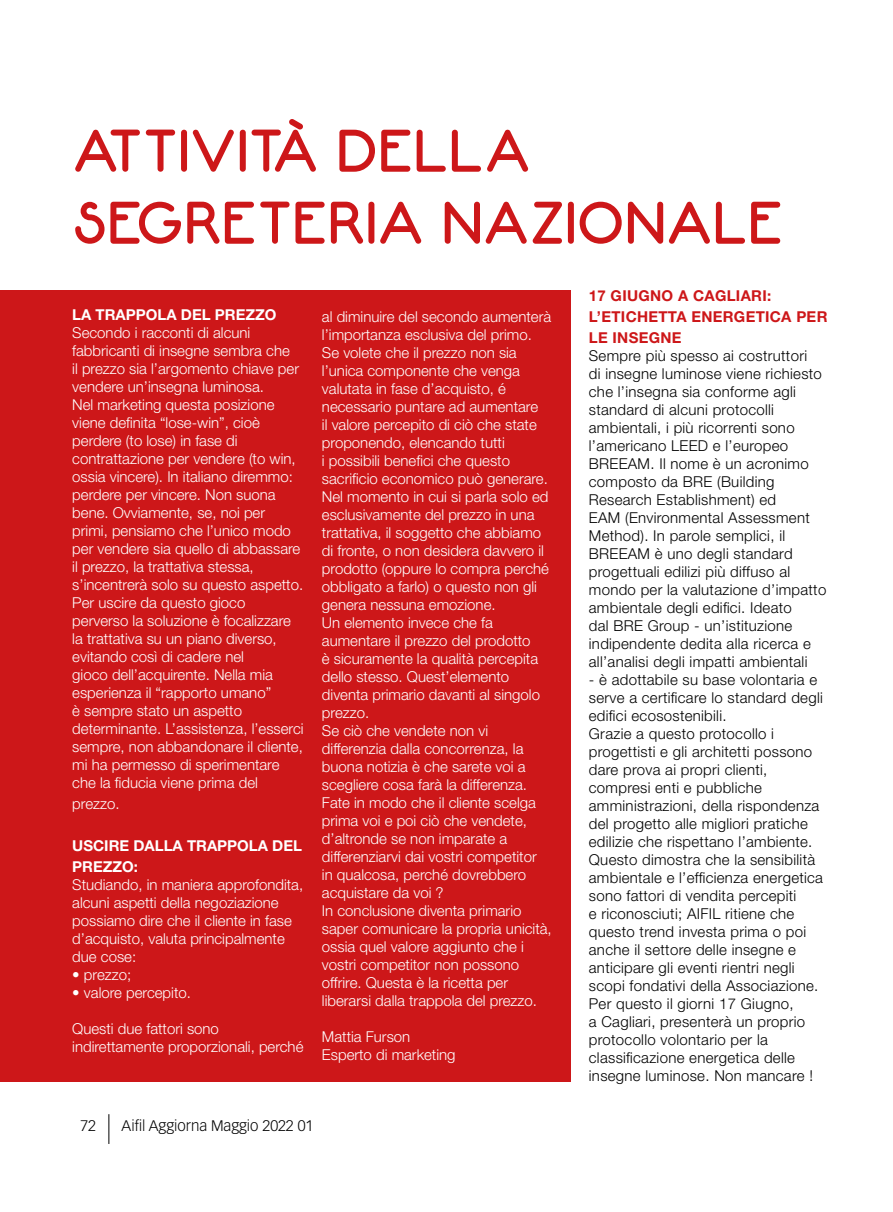
<style>
.page{position:relative;width:893px;height:1212px;background:#fff}
.page>*{position:absolute;margin:0;border:0;box-sizing:border-box;transform-origin:0 0}
.t1{font:60px/72px "Neon 80 s";color:#cd1719}
.t2{font:300 15px/18px "Helvetica Neue LT Std";color:#fff}
.t3{font:300 15px/18px "Helvetica Neue LT Std";letter-spacing:.02em;color:#000}
.t4{font:700 15px/21px "Helvetica Neue LT Std";letter-spacing:.02em;color:#cd1719}
.t5{font:700 15px/21px "Helvetica Neue LT Std";color:#fff}
.t6{font:300 15px "Vectora LT Std";color:#000}
</style>
<div class="page">
<hr style="left:108px;top:1114px;width:1px;height:30px;background:#000">
<div style="left:0;top:290px;width:571px;height:791px;background:#cd1719"></div>
<h1 class="t1" style="left:72px;top:115px;width:712px">ATTIVITÀ DELLA<br>SEGRETERIA NAZIONALE</h1>
<p class="t5" style="left:72px;top:304px;width:206px">LA TRAPPOLA DEL PREZZO</p>
<p class="t2" style="left:72px;top:323px;width:233px">Secondo i racconti di alcuni fabbricanti di insegne sembra che<br>il prezzo sia l’argomento chiave per vendere un’insegna luminosa.<br>Nel marketing questa posizione viene definita “lose-win”, cioè perdere (to lose) in fase di contrattazione per vendere (to win, ossia vincere). In italiano diremmo: perdere per vincere. Non suona bene. Ovviamente, se, noi per primi, pensiamo che l’unico modo per vendere sia quello di abbassare il prezzo, la trattativa stessa, s’incentrerà solo su questo aspetto.<br>Per uscire da questo gioco perverso la soluzione è focalizzare la trattativa su un piano diverso, evitando così di cadere nel<br>gioco dell’acquirente. Nella mia esperienza il “rapporto umano”<br>è sempre stato un aspetto determinante. L’assistenza, l’esserci sempre, non abbandonare il cliente, mi ha permesso di sperimentare che la fiducia viene prima del</p>
<p class="t2" style="left:72px;top:794px;width:49px">prezzo.</p>
<p class="t5" style="left:72px;top:835px;width:231px">USCIRE DALLA TRAPPOLA DEL<br>PREZZO:</p>
<p class="t2" style="left:72px;top:875px;width:232px">Studiando, in maniera approfondita, alcuni aspetti della negoziazione possiamo dire che il cliente in fase d’acquisto, valuta principalmente due cose:</p>
<p class="t2" style="left:72px;top:965px;width:60px">• prezzo;</p>
<p class="t2" style="left:72px;top:983px;width:120px">• valore percepito.</p>
<p class="t2" style="left:72px;top:1019px;width:233px">Questi due fattori sono indirettamente proporzionali, perché</p>
<p class="t2" style="left:322px;top:307px;width:231px">al diminuire del secondo aumenterà l’importanza esclusiva del primo.<br>Se volete che il prezzo non sia l’unica componente che venga valutata in fase d’acquisto, é necessario puntare ad aumentare<br>il valore percepito di ciò che state proponendo, elencando tutti<br>i possibili benefici che questo sacrificio economico può generare.<br>Nel momento in cui si parla solo ed esclusivamente del prezzo in una trattativa, il soggetto che abbiamo di fronte, o non desidera davvero il prodotto (oppure lo compra perché obbligato a farlo) o questo non gli genera nessuna emozione.<br>Un elemento invece che fa aumentare il prezzo del prodotto<br>è sicuramente la qualità percepita dello stesso. Quest’elemento diventa primario davanti al singolo prezzo.<br>Se ciò che vendete non vi differenzia dalla concorrenza, la buona notizia è che sarete voi a scegliere cosa farà la differenza.<br>Fate in modo che il cliente scelga prima voi e poi ciò che vendete, d’altronde se non imparate a differenziarvi dai vostri competitor<br>in qualcosa, perché dovrebbero acquistare da voi ?<br>In conclusione diventa primario saper comunicare la propria unicità, ossia quel valore aggiunto che i vostri competitor non possono offrire. Questa è la ricetta per liberarsi dalla trappola del prezzo.</p>
<p class="t2" style="left:322px;top:1027px;width:135px">Mattia Furson<br>Esperto di marketing</p>
<p class="t6" style="left:81px;top:1116px;width:17px">72</p>
<p class="t6" style="left:122px;top:1116px;width:193px">Aifil Aggiorna Maggio 2022 01</p>
<p class="t4" style="left:589px;top:284px;width:240px">17 GIUGNO A CAGLIARI:<br>L’ETICHETTA ENERGETICA PER<br>LE INSEGNE</p>
<p class="t3" style="left:589px;top:346px;width:239px">Sempre più spesso ai costruttori<br>di insegne luminose viene richiesto che l’insegna sia conforme agli standard di alcuni protocolli ambientali, i più ricorrenti sono l’americano LEED e l’europeo<br>BREEAM. Il nome è un acronimo composto da BRE (Building<br>Research Establishment) ed<br>EAM (Environmental Assessment<br>Method). In parole semplici, il<br>BREEAM è uno degli standard progettuali edilizi più diffuso al mondo per la valutazione d’impatto ambientale degli edifici. Ideato<br>dal BRE Group - un’istituzione indipendente dedita alla ricerca e all’analisi degli impatti ambientali</p>
<p class="t3" style="left:589px;top:670px;width:236px">- è adottabile su base volontaria e serve a certificare lo standard degli edifici ecosostenibili.<br>Grazie a questo protocollo i progettisti e gli architetti possono dare prova ai propri clienti, compresi enti e pubbliche amministrazioni, della rispondenza del progetto alle migliori pratiche edilizie che rispettano l’ambiente.<br>Questo dimostra che la sensibilità ambientale e l’efficienza energetica sono fattori di vendita percepiti<br>e riconosciuti; AIFIL ritiene che questo trend investa prima o poi anche il settore delle insegne e anticipare gli eventi rientri negli scopi fondativi della Associazione.<br>Per questo il giorni 17 Giugno,<br>a Cagliari, presenterà un proprio protocollo volontario per la classificazione energetica delle insegne luminose. Non mancare !</p>
</div>
